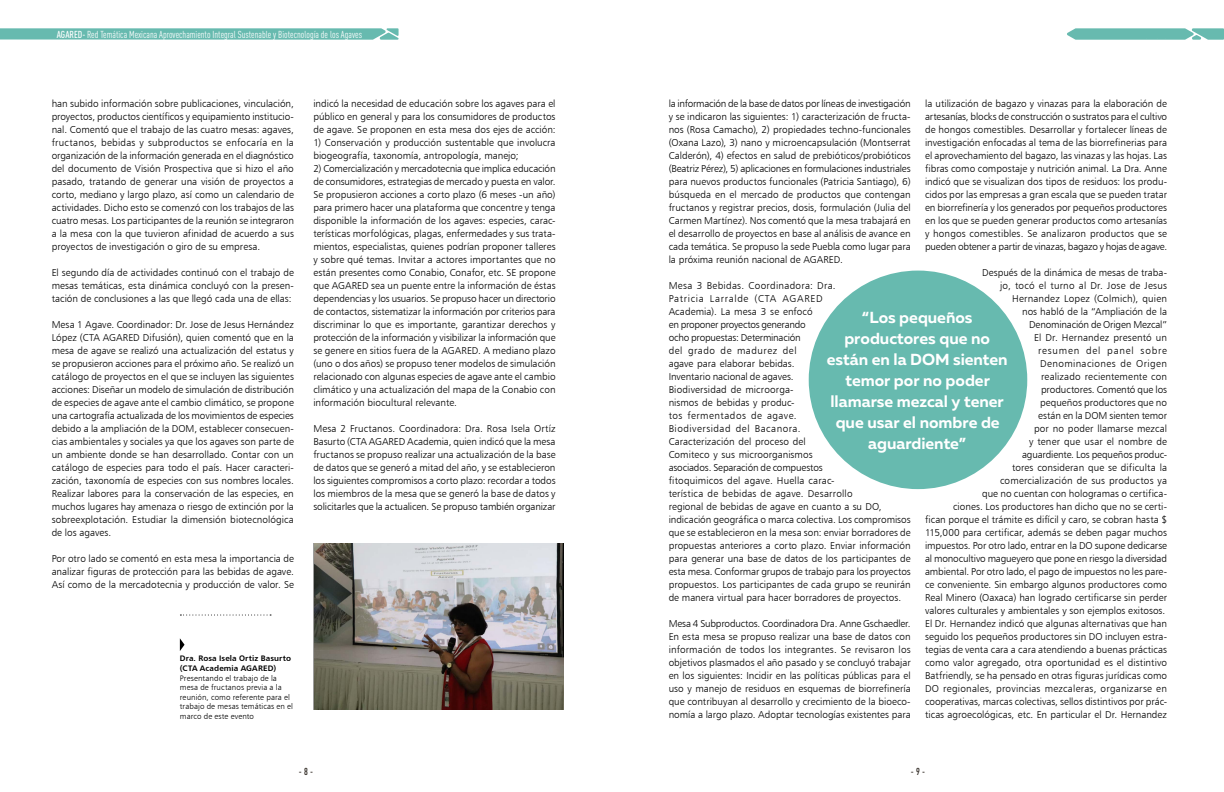
<style>
.page{position:relative;width:1224px;height:792px;background:#fff}
.page>*{position:absolute;margin:0;border:0;box-sizing:border-box;transform-origin:0 0}
.t1{font:700 16px/21px "Muller";color:#fff;text-align:center}
.t2{font:10px/13px "Humanist 777 BT Light B";color:#000;text-align:justify}
.t3{font:condensed 10px "DIN Pro";color:#fff}
.t4{font:500 condensed 10px "DIN Pro";color:#1d160f}
.t5{font:8px/9.6px "Humanist 777 BT Light B";letter-spacing:.01em;color:#000}
.t6{font:8px/9.6px "Humanist 777 BT Bold B";letter-spacing:.015em;color:#000}
.s1{font-weight:500}
</style>
<div class="page">
<svg style="left:1067px;top:28px;width:157px;height:12px"></svg>
<svg style="left:0;top:28px;width:399px;height:12px;background:#72bfb4"></svg>
<div style="left:809px;top:271px;width:218px;height:218px;background:#67baaf;border-radius:50%"></div>
<div style="left:1090px;top:30px;width:79px;height:8px;background:#67baaf"></div>
<img style="left:315px;top:543px;width:249px;height:166px">
<svg style="left:180px;top:638px;width:5px;height:13px"></svg>
<svg style="left:180px;top:615px;width:91px;height:1px"></svg>
<p class="t3" style="left:57px;top:27px;width:307px"><span class="s1">AGARED-</span> Red Temática Mexicana Aprovechamiento Integral Sustenable y Biotecnología de los Agaves</p>
<p class="t2" style="left:52px;top:97px;width:244px">han subido información sobre publicaciones, vinculación, proyectos, productos científicos y equipamiento institucio&shy;nal. Comentó que el trabajo de las cuatro mesas: agaves, fructanos, bebidas y subproductos se enfocaría en la organización de la información generada en el diagnóstico del documento de Visión Prospectiva que si hizo el año pasado, tratando de generar una visión de proyectos a corto, mediano y largo plazo, así como un calendario de actividades. Dicho esto se comenzó con los trabajos de las cuatro mesas. Los participantes de la reunión se integraron a la mesa con la que tuvieron afinidad de acuerdo a sus proyectos de investigación o giro de su empresa.</p>
<p class="t2" style="left:52px;top:266px;width:244px">El segundo día de actividades continuó con el trabajo de mesas temáticas, esta dinámica concluyó con la presen&shy;tación de conclusiones a las que llegó cada una de ellas:</p>
<p class="t2" style="left:52px;top:318px;width:244px">Mesa 1 Agave. Coordinador: Dr. Jose de Jesus Hernández López (CTA AGARED Difusión), quien comentó que en la mesa de agave se realizó una actualización del estatus y se propusieron acciones para el próximo año. Se realizó un catálogo de proyectos en el que se incluyen las siguientes acciones: Diseñar un modelo de simulación de distribución de especies de agave ante el cambio climático, se propone una cartografía actualizada de los movimientos de especies debido a la ampliación de la DOM, establecer consecuen&shy;cias ambientales y sociales ya que los agaves son parte de un ambiente donde se han desarrollado. Contar con un catálogo de especies para todo el país. Hacer caracteri&shy;zación, taxonomía de especies con sus nombres locales.<br>Realizar labores para la conservación de las especies, en muchos lugares hay amenaza o riesgo de extinción por la sobreexplotación. Estudiar la dimensión biotecnológica de los agaves.</p>
<p class="t2" style="left:52px;top:552px;width:244px">Por otro lado se comentó en esta mesa la importancia de analizar figuras de protección para las bebidas de agave.<br>Así como de la mercadotecnia y producción de valor. Se</p>
<p class="t2" style="left:313px;top:97px;width:244px">indicó la necesidad de educación sobre los agaves para el público en general y para los consumidores de productos de agave. Se proponen en esta mesa dos ejes de acción:</p>
<p class="t2" style="left:313px;top:136px;width:244px">1) Conservación y producción sustentable que involucra biogeografía, taxonomía, antropología, manejo;</p>
<p class="t2" style="left:313px;top:162px;width:244px">2) Comercialización y mercadotecnia que implica educación de consumidores, estrategias de mercado y puesta en valor.<br>Se propusieron acciones a corto plazo (6 meses -un año) para primero hacer una plataforma que concentre y tenga disponible la información de los agaves: especies, carac&shy;terísticas morfológicas, plagas, enfermedades y sus trata&shy;mientos, especialistas, quienes podrían proponer talleres y sobre qué temas. Invitar a actores importantes que no están presentes como Conabio, Conafor, etc. SE propone que AGARED sea un puente entre la información de éstas dependencias y los usuarios. Se propuso hacer un directorio de contactos, sistematizar la información por criterios para discriminar lo que es importante, garantizar derechos y protección de la información y visibilizar la información que se genere en sitios fuera de la AGARED. A mediano plazo (uno o dos años) se propuso tener modelos de simulación relacionado con algunas especies de agave ante el cambio climático y una actualización del mapa de la Conabio con información biocultural relevante.</p>
<p class="t2" style="left:313px;top:422px;width:244px">Mesa 2 Fructanos. Coordinadora: Dra. Rosa Isela Ortíz Basurto (CTA AGARED Academia, quien indicó que la mesa fructanos se propuso realizar una actualización de la base de datos que se generó a mitad del año, y se establecieron los siguientes compromisos a corto plazo: recordar a todos los miembros de la mesa que se generó la base de datos y solicitarles que la actualicen. Se propuso también organizar</p>
<p class="t6" style="left:180px;top:654px;width:113px">Dra. Rosa Isela Ortiz Basurto (CTA Academia AGARED)</p>
<p class="t5" style="left:180px;top:673px;width:115px">Presentando el trabajo de la mesa de fructanos previa a la reunión, como referente para el trabajo de mesas temáticas en el marco de este evento</p>
<p class="t2" style="left:669px;top:97px;width:244px">la información de la base de datos por líneas de investigación y se indicaron las siguientes: 1) caracterización de fructa&shy;nos (Rosa Camacho), 2) propiedades techno-funcionales (Oxana Lazo), 3) nano y microencapsulación (Montserrat Calderón), 4) efectos en salud de prebióticos/probióticos (Beatriz Pérez), 5) aplicaciones en formulaciones industriales para nuevos productos funcionales (Patricia Santiago), 6) búsqueda en el mercado de productos que contengan fructanos y registrar precios, dosis, formulación (Julia del Carmen Martínez). Nos comentó que la mesa trabajará en el desarrollo de proyectos en base al análisis de avance en cada temática. Se propuso la sede Puebla como lugar para la próxima reunión nacional de AGARED.</p>
<p class="t2" style="left:669px;top:279px;width:244px;text-align:left">Mesa 3 Bebidas. Coordinadora: Dra.<br>Patricia Larralde (CTA AGARED<br>Academia). La mesa 3 se enfocó<br>en proponer proyectos generando<br>ocho propuestas: Determinación<br>del grado de madurez del<br>agave para elaborar bebidas.<br>Inventario nacional de agaves.<br>Biodiversidad de microorga-<br>nismos de bebidas y produc-<br>tos fermentados de agave.<br>Biodiversidad del Bacanora.<br>Caracterización del proceso del<br>Comiteco y sus microorganismos<br>asociados. Separación de compuestos<br>fitoquimicos del agave. Huella carac-<br>terística de bebidas de agave. Desarrollo<br>regional de bebidas de agave en cuanto a su DO, indicación geográfica o marca colectiva. Los compromisos que se establecieron en la mesa son: enviar borradores de propuestas anteriores a corto plazo. Enviar información para generar una base de datos de los participantes de esta mesa. Conformar grupos de trabajo para los proyectos propuestos. Los participantes de cada grupo se reunirán de manera virtual para hacer borradores de proyectos.</p>
<p class="t2" style="left:669px;top:617px;width:244px">Mesa 4 Subproductos. Coordinadora Dra. Anne Gschaedler.<br>En esta mesa se propuso realizar una base de datos con información de todos los integrantes. Se revisaron los objetivos plasmados el año pasado y se concluyó trabajar en los siguientes: Incidir en las políticas públicas para el uso y manejo de residuos en esquemas de biorrefinería que contribuyan al desarrollo y crecimiento de la bioeco&shy;nomía a largo plazo. Adoptar tecnologías existentes para</p>
<p class="t2" style="left:925px;top:97px;width:244px">la utilización de bagazo y vinazas para la elaboración de artesanías, blocks de construcción o sustratos para el cultivo de hongos comestibles. Desarrollar y fortalecer líneas de investigación enfocadas al tema de las biorrefinerias para el aprovechamiento del bagazo, las vinazas y las hojas. Las fibras como compostaje y nutrición animal. La Dra. Anne indicó que se visualizan dos tipos de residuos: los produ&shy;cidos por las empresas a gran escala que se pueden tratar en biorrefinería y los generados por pequeños productores en los que se pueden generar productos como artesanías y hongos comestibles. Se analizaron productos que se pueden obtener a partir de vinazas, bagazo y hojas de agave.</p>
<p class="t2" style="left:925px;top:266px;width:244px;text-align:right">Después de la dinámica de mesas de traba-<br>jo, tocó el turno al Dr. Jose de Jesus<br>Hernandez Lopez (Colmich), quien<br>nos habló de la “Ampliación de la<br>Denominación de Origen Mezcal”<br>El Dr. Hernandez presentó un<br>resumen del panel sobre<br>Denominaciones de Origen<br>realizado recientemente con<br>productores. Comentó que los<br>pequeños productores que no<br>están en la DOM sienten temor<br>por no poder llamarse mezcal<br>y tener que usar el nombre de<br>aguardiente. Los pequeños produc-<br>tores consideran que se dificulta la<br>comercialización de sus productos ya<br>que no cuentan con hologramas o certifica-<br>ciones. Los productores han dicho que no se certi-<br>fican porque el trámite es difícil y caro, se cobran hasta $ 115,000 para certificar, además se deben pagar muchos impuestos. Por otro lado, entrar en la DO supone dedicarse al monocultivo magueyero que pone en riesgo la diversidad ambiental. Por otro lado, el pago de impuestos no les pare&shy;ce conveniente. Sin embargo algunos productores como Real Minero (Oaxaca) han logrado certificarse sin perder valores culturales y ambientales y son ejemplos exitosos.<br>El Dr. Hernandez indicó que algunas alternativas que han seguido los pequeños productores sin DO incluyen estra&shy;tegias de venta cara a cara atendiendo a buenas prácticas como valor agregado, otra oportunidad es el distintivo Batfriendly, se ha pensado en otras figuras jurídicas como DO regionales, provincias mezcaleras, organizarse en cooperativas, marcas colectivas, sellos distintivos por prác&shy;ticas agroecológicas, etc. En particular el Dr. Hernandez</p>
<h1 class="t1" style="left:827px;top:307px;width:182px">“Los pequeños productores que no están en la DOM sienten temor por no poder llamarse mezcal y tener que usar el nombre de aguardiente”</h1>
<p class="t4" style="left:299px;top:764px;width:16px">- 8 -</p>
<p class="t4" style="left:911px;top:764px;width:16px">- 9 -</p>
</div>
